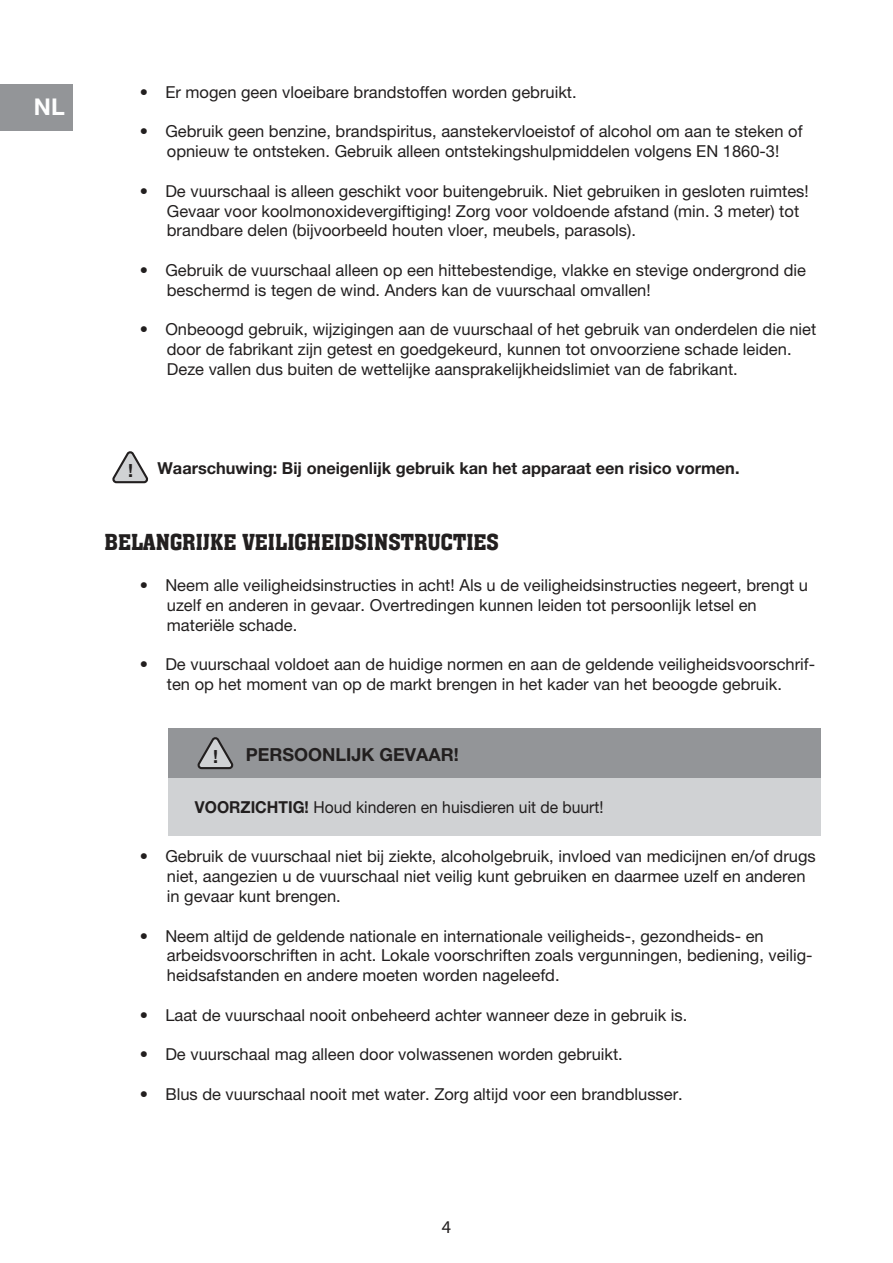
<style>
.page{position:relative;width:893px;height:1263px;background:#fff}
.page>*{position:absolute;margin:0;border:0;box-sizing:border-box;transform-origin:0 0}
.t1{font:500 24px "Aargau";color:#221f1f}
.t2{font:700 23.1px "Helvetica Neue LT Pro";color:#fefefe}
.t3{font:700 18px "Helvetica Neue LT Pro";color:#221f1f}
.t4{font:700 18px "Helvetica Neue";color:#221f1f}
.t5{font:18px "Myriad Pro";color:#221f1f}
.t6{font:16.5px/19.8px "Helvetica Neue LT Pro";color:#221f1f}
.t7{font:700 16.5px "Helvetica Neue LT Pro";color:#221f1f}
.t8{font:16.5px "Helvetica Neue LT Pro";color:#221f1f;scale:.95 1}
.s1{font-weight:700}
</style>
<div class="page">
<svg style="left:112px;top:451px;width:36px;height:33px"></svg>
<div style="left:168px;top:728px;width:653px;height:50px;background:#939598"></div>
<div style="left:168px;top:778px;width:653px;height:58px;background:#d0d2d4"></div>
<svg style="left:197px;top:737px;width:37px;height:33px"></svg>
<div style="left:0;top:84px;width:73px;height:46px;background:#939598"></div>
<h2 class="t2" style="left:34px;top:93px;width:32px">NL</h2>
<p class="t6" style="left:140px;top:82px;width:438px">• Er mogen geen vloeibare brandstoffen worden gebruikt.</p>
<p class="t6" style="left:140px;top:121px;width:664px;text-align:center">• Gebruik geen benzine, brandspiritus, aanstekervloeistof of alcohol om aan te steken of opnieuw te ontsteken. Gebruik alleen ontstekingshulpmiddelen volgens EN 1860-3!</p>
<p class="t6" style="left:167px;top:181px;width:643px;text-indent:-27px">• De vuurschaal is alleen geschikt voor buitengebruik. Niet gebruiken in gesloten ruimtes!<br>Gevaar voor koolmonoxidevergiftiging! Zorg voor voldoende afstand (min. 3 meter) tot brandbare delen (bijvoorbeeld houten vloer, meubels, parasols).</p>
<p class="t6" style="left:167px;top:260px;width:641px;text-indent:-27px">• Gebruik de vuurschaal alleen op een hittebestendige, vlakke en stevige ondergrond die beschermd is tegen de wind. Anders kan de vuurschaal omvallen!</p>
<p class="t6" style="left:167px;top:319px;width:651px;text-indent:-27px">• Onbeoogd gebruik, wijzigingen aan de vuurschaal of het gebruik van onderdelen die niet door de fabrikant zijn getest en goedgekeurd, kunnen tot onvoorziene schade leiden.<br>Deze vallen dus buiten de wettelijke aansprakelijkheidslimiet van de fabrikant.</p>
<p class="t4" style="left:128px;top:459px;width:7px">!</p>
<p class="t7" style="left:158px;top:457px;width:583px">Waarschuwing: Bij oneigenlijk gebruik kan het apparaat een risico vormen.</p>
<h1 class="t1" style="left:105px;top:525px;width:396px">BELANGRIJKE VEILIGHEIDSINSTRUCTIES</h1>
<p class="t6" style="left:167px;top:575px;width:643px;text-indent:-27px">• Neem alle veiligheidsinstructies in acht! Als u de veiligheidsinstructies negeert, brengt u uzelf en anderen in gevaar. Overtredingen kunnen leiden tot persoonlijk letsel en materiële schade.</p>
<p class="t6" style="left:140px;top:654px;width:677px;text-align:center">• De vuurschaal voldoet aan de huidige normen en aan de geldende veiligheidsvoorschrif&shy;ten op het moment van op de markt brengen in het kader van het beoogde gebruik.</p>
<p class="t4" style="left:213px;top:745px;width:7px">!</p>
<p class="t3" style="left:246px;top:743px;width:215px">PERSOONLIJK GEVAAR!</p>
<p class="t8" style="left:195px;top:797px;width:431px"><span class="s1">VOORZICHTIG!</span> Houd kinderen en huisdieren uit de buurt!</p>
<p class="t6" style="left:167px;top:846px;width:650px;text-indent:-27px">• Gebruik de vuurschaal niet bij ziekte, alcoholgebruik, invloed van medicijnen en/of drugs niet, aangezien u de vuurschaal niet veilig kunt gebruiken en daarmee uzelf en anderen in gevaar kunt brengen.</p>
<p class="t6" style="left:167px;top:926px;width:647px;text-indent:-27px">• Neem altijd de geldende nationale en internationale veiligheids-, gezondheids- en arbeidsvoorschriften in acht. Lokale voorschriften zoals vergunningen, bediening, veilig&shy;heidsafstanden en andere moeten worden nageleefd.</p>
<p class="t6" style="left:140px;top:1005px;width:549px">• Laat de vuurschaal nooit onbeheerd achter wanneer deze in gebruik is.</p>
<p class="t6" style="left:140px;top:1044px;width:484px">• De vuurschaal mag alleen door volwassenen worden gebruikt.</p>
<p class="t6" style="left:140px;top:1084px;width:544px">• Blus de vuurschaal nooit met water. Zorg altijd voor een brandblusser.</p>
<p class="t5" style="left:442px;top:1216px;width:11px">4</p>
</div>
